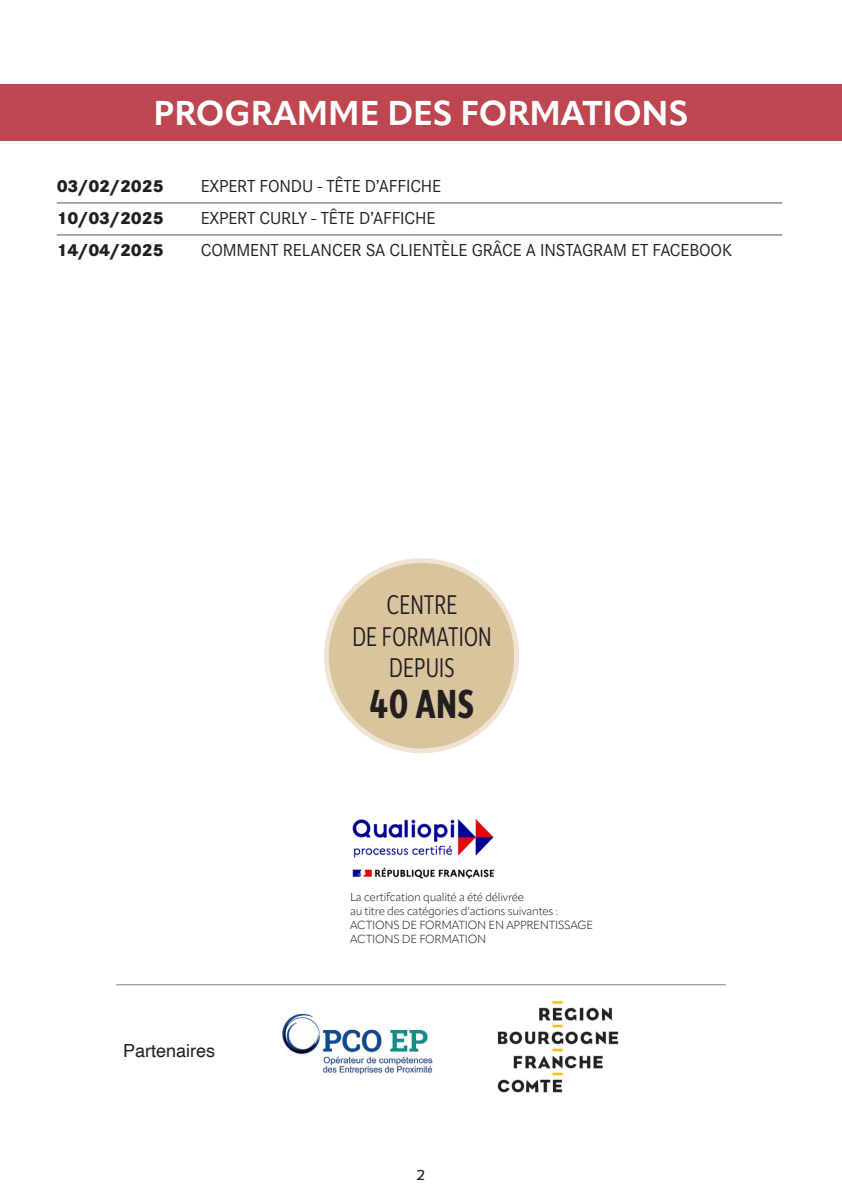
<style>
.page{position:relative;width:842px;height:1191px;background:#fff}
.page>*{position:absolute;margin:0;border:0;box-sizing:border-box;transform-origin:0 0}
.t1{font:700 43.2px "Depot New Condensed";color:#231f20;scale:.94 1}
.t2{font:700 34px "Apparat";color:#fff}
.t3{font:300 28.8px/31.2px "Depot New Condensed";color:#231f20;text-align:center;scale:.94 1}
.t4{font:18px "Corporate S Pro";letter-spacing:-.01em;color:#231f20}
.t5{font:800 18px "Corporate S Pro";letter-spacing:-.01em;color:#231f20}
.t6{font:18px "Helvetica";color:#231f20}
.t7{font:500 14px "Apparat";color:#231f20;scale:1.15 1}
.t8{font:300 11.6px/14px "Apparat";letter-spacing:-.02em;color:#231f20}
</style>
<div class="page">
<hr style="left:116px;top:984px;width:610px;height:1px;background:#939598">
<img style="left:497px;top:1001px;width:122px;height:92px">
<img style="left:283px;top:1013px;width:149px;height:62px">
<div style="left:326px;top:560px;width:191px;height:191px;background:#d9c49e;border-radius:50%"></div>
<div style="left:324px;top:558px;width:195px;height:195px;border:5px solid #eee4d1;border-radius:50%"></div>
<div style="left:0;top:84px;width:842px;height:57px;background:#be4651"></div>
<hr style="left:57px;top:202px;width:725px;height:2px;background:#939598">
<hr style="left:57px;top:234px;width:725px;height:2px;background:#939598">
<img style="left:352px;top:819px;width:143px;height:60px">
<p class="t2" style="left:154px;top:92px;width:536px">PROGRAMME DES FORMATIONS</p>
<p class="t5" style="left:57px;top:172px;width:108px">03/02/2025</p>
<p class="t4" style="left:201px;top:173px;width:242px">EXPERT FONDU - TÊTE D’AFFICHE</p>
<p class="t5" style="left:57px;top:204px;width:108px">10/03/2025</p>
<p class="t4" style="left:201px;top:205px;width:236px">EXPERT CURLY - TÊTE D’AFFICHE</p>
<p class="t5" style="left:57px;top:236px;width:108px">14/04/2025</p>
<p class="t4" style="left:201px;top:237px;width:533px">COMMENT RELANCER SA CLIENTÈLE GRÂCE A INSTAGRAM ET FACEBOOK</p>
<p class="t3" style="left:386px;top:588px;width:77px">CENTRE</p>
<p class="t3" style="left:352px;top:619px;width:150px">DE FORMATION<br>DEPUIS</p>
<p class="t1" style="left:370px;top:675px;width:113px">40 ANS</p>
<p class="t6" style="left:123px;top:1037px;width:94px">Partenaires</p>
<p class="t8" style="left:350px;top:890px;width:209px">La certifcation qualité a été délivrée<br>au titre des catégories d’actions suivantes :</p>
<p class="t8" style="left:350px;top:918px;width:245px">ACTIONS DE FORMATION EN APPRENTISSAGE</p>
<p class="t8" style="left:350px;top:932px;width:138px">ACTIONS DE FORMATION</p>
<p class="t7" style="left:417px;top:1167px;width:9px">2</p>
</div>
